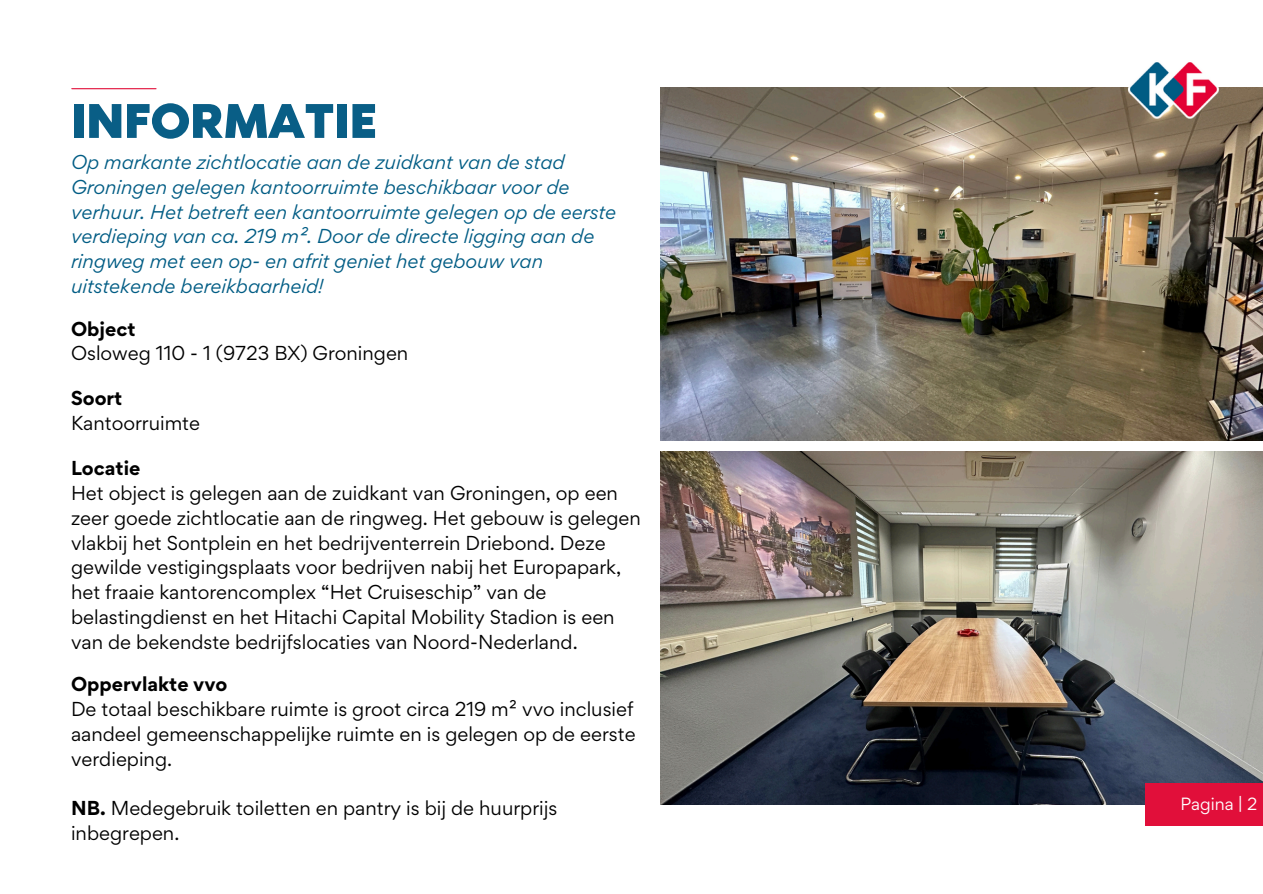
<style>
.page{position:relative;width:1263px;height:894px;background:#fff}
.page>*{position:absolute;margin:0;border:0;box-sizing:border-box;transform-origin:0 0}
.t1{font:61.35px "RTL Media Pro Medium";color:#095e86}
.t2{font:18px/24.8px "Gordita";color:#000}
.t3{font:italic 18px/24.8px "Gordita";color:#005c84}
.t4{font:15.75px "Gordita";color:#fff}
.s1{font-weight:700}
</style>
<div class="page">
<hr style="left:72px;top:88px;width:84px;height:1px;background:#e10f3a">
<img style="left:660px;top:87px;width:603px;height:353px">
<img style="left:660px;top:451px;width:603px;height:353px">
<img style="left:1128px;top:62px;width:90px;height:57px">
<div style="left:1146px;top:782px;width:117px;height:43px;background:#e10f3a"></div>
<p class="t1" style="left:71px;top:94px;width:307px">INFORMATIE</p>
<h2 class="t3" style="left:71px;top:149px;width:547px">Op markante zichtlocatie aan de zuidkant van de stad Groningen gelegen kantoorruimte beschikbaar voor de verhuur. Het betreft een kantoorruimte gelegen op de eerste verdieping van ca. 219 m². Door de directe ligging aan de ringweg met een op- en afrit geniet het gebouw van uitstekende bereikbaarheid!</h2>
<h2 class="t2" style="left:71px;top:316px;width:339px"><span class="s1">Object<br></span>Osloweg 110 - 1 (9723 BX) Groningen</h2>
<h2 class="t2" style="left:71px;top:386px;width:130px"><span class="s1">Soort<br></span>Kantoorruimte</h2>
<h2 class="t2" style="left:71px;top:455px;width:571px"><span class="s1">Locatie<br></span>Het object is gelegen aan de zuidkant van Groningen, op een zeer goede zichtlocatie aan de ringweg. Het gebouw is gelegen vlakbij het Sontplein en het bedrijventerrein Driebond. Deze gewilde vestigingsplaats voor bedrijven nabij het Europapark, het fraaie kantorencomplex “Het Cruiseschip” van de belastingdienst en het Hitachi Capital Mobility Stadion is een van de bekendste bedrijfslocaties van Noord-Nederland.</h2>
<p class="t2" style="left:71px;top:671px;width:566px"><span class="s1">Oppervlakte vvo<br></span>De totaal beschikbare ruimte is groot circa 219 m² vvo inclusief aandeel gemeenschappelijke ruimte en is gelegen op de eerste verdieping.</p>
<p class="t2" style="left:71px;top:795px;width:488px"><span class="s1">NB.</span> Medegebruik toiletten en pantry is bij de huurprijs inbegrepen.</p>
<h2 class="t4" style="left:1180px;top:793px;width:78px">Pagina | 2</h2>
</div>
